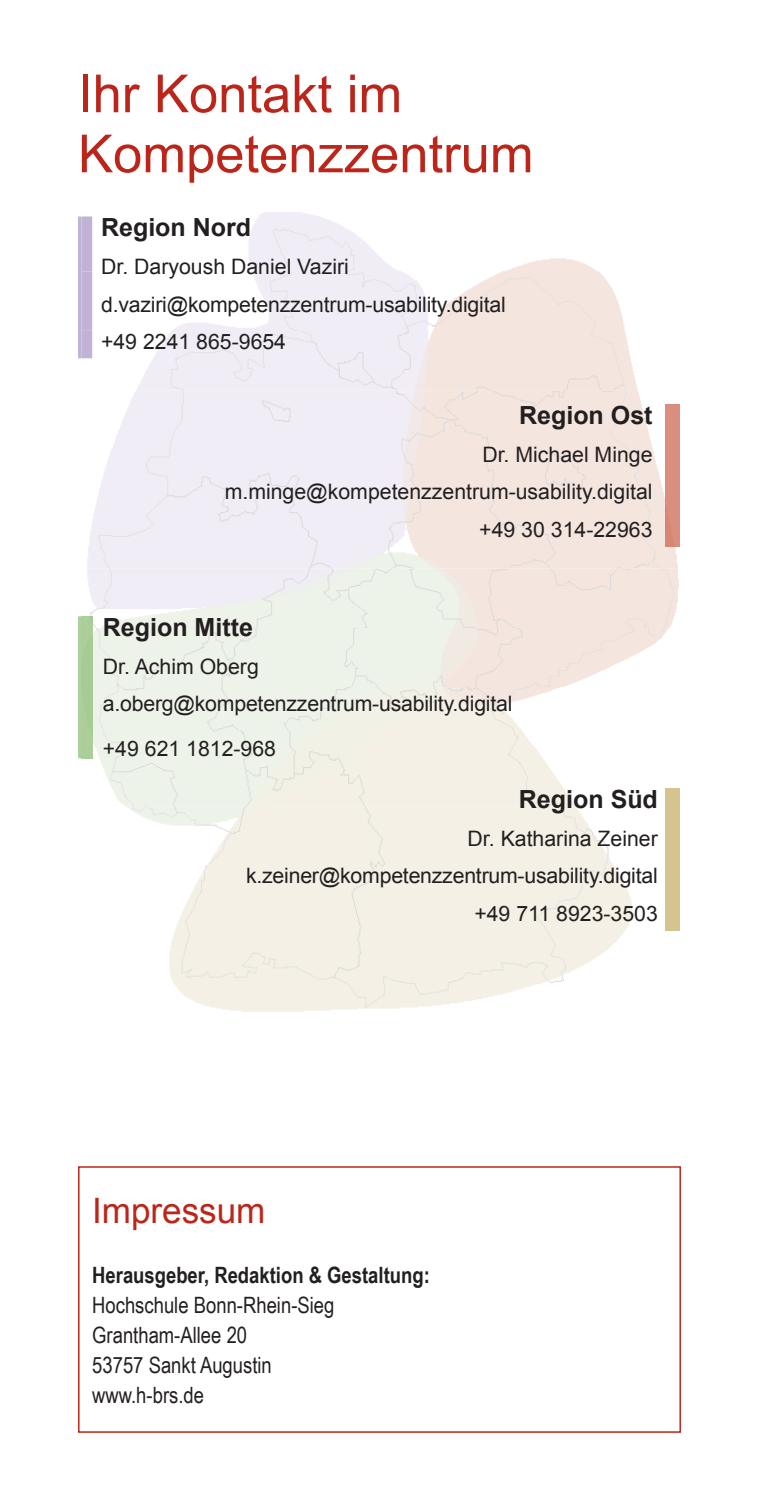
<style>
.page{position:relative;width:759px;height:1503px;background:#fff}
.page>*{position:absolute;margin:0;border:0;box-sizing:border-box;transform-origin:0 0}
.t1{font:52.5px/60px "Arial";color:#bc2519}
.t2{font:35px "Arial";color:#bc2519}
.t3{font:700 25px "Arial";color:#231f20}
.t4{font:22.5px/30px "Arial Narrow";color:#231f20}
.t5{font:700 22.5px "Arial Narrow";color:#231f20}
.t6{font:21.25px/37.5px "Arial";color:#231f20}
</style>
<div class="page">
<img style="left:92px;top:212px;width:504px;height:59px">
<img style="left:92px;top:272px;width:533px;height:59px">
<img style="left:92px;top:271px;width:587px;height:1px">
<img style="left:81px;top:332px;width:572px;height:118px">
<img style="left:92px;top:331px;width:587px;height:1px">
<img style="left:95px;top:450px;width:569px;height:59px">
<img style="left:81px;top:509px;width:598px;height:297px">
<div style="left:78px;top:1166px;width:602px;height:266px;background:#fff;border:2px solid #bc2519"></div>
<div style="left:78px;top:616px;width:14px;height:142px;background:#acce99"></div>
<div style="left:664px;top:788px;width:15px;height:142px;background:#d6c48e"></div>
<div style="left:664px;top:404px;width:15px;height:142px;background:#da8e7d"></div>
<svg style="left:664px;top:450px;width:15px;height:1px"></svg>
<svg style="left:664px;top:509px;width:15px;height:1px"></svg>
<svg style="left:78px;top:216px;width:3px;height:142px"></svg>
<img style="left:81px;top:216px;width:11px;height:142px">
<h1 class="t1" style="left:78px;top:64px;width:457px">Ihr Kontakt im<br>Kompetenzzentrum</h1>
<p class="t3" style="left:101px;top:211px;width:151px">Region Nord</p>
<p class="t6" style="left:101px;top:248px;width:406px">Dr. Daryoush Daniel Vaziri d.vaziri@kompetenzzentrum-usability.digital +49 2241 865-9654</p>
<p class="t3" style="left:519px;top:399px;width:135px">Region Ost</p>
<p class="t6" style="left:225px;top:436px;width:429px;text-align:right">Dr. Michael Minge m.minge@kompetenzzentrum-usability.digital +49 30 314-22963</p>
<p class="t3" style="left:103px;top:611px;width:151px">Region Mitte</p>
<p class="t6" style="left:103px;top:648px;width:411px">Dr. Achim Oberg a.oberg@kompetenzzentrum-usability.digital</p>
<p class="t6" style="left:103px;top:730px;width:175px">+49 621 1812-968</p>
<p class="t3" style="left:518px;top:782px;width:140px">Region Süd</p>
<p class="t6" style="left:246px;top:819px;width:413px;text-align:right">Dr. Katharina Zeiner k.zeiner@kompetenzzentrum-usability.digital +49 711 8923-3503</p>
<h2 class="t2" style="left:92px;top:1187px;width:175px">Impressum</h2>
<p class="t5" style="left:92px;top:1257px;width:339px">Herausgeber, Redaktion &amp; Gestaltung:</p>
<p class="t4" style="left:92px;top:1288px;width:244px">Hochschule Bonn-Rhein-Sieg<br>Grantham-Allee 20<br>53757 Sankt Augustin www.h-brs.de</p>
</div>
